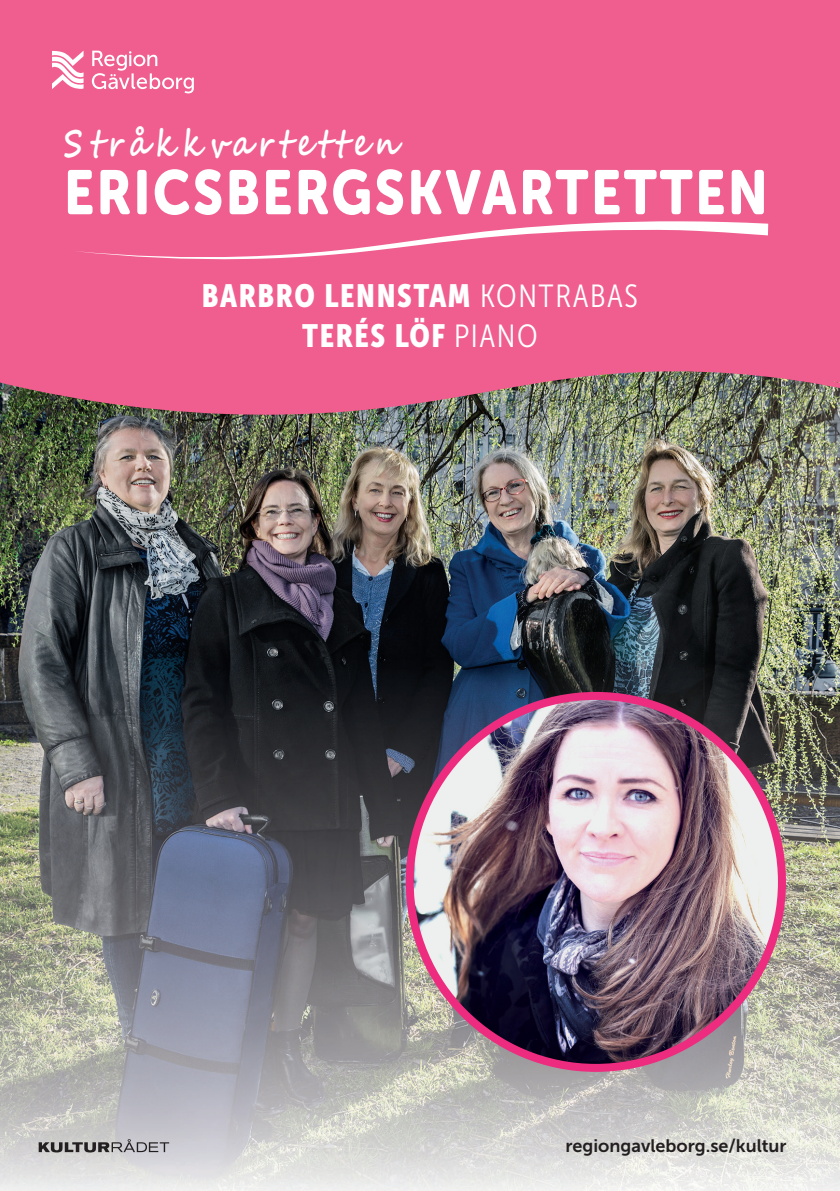
<style>
.page{position:relative;width:840px;height:1191px;background:#fff}
.page>*{position:absolute;margin:0;border:0;box-sizing:border-box;transform-origin:0 0}
.t1{font:62px "Museo Sans Rounded 900";letter-spacing:.05em;color:#fff;scale:.86 1}
.t2{font:700 37.6px "Segoe Script";letter-spacing:.2em;color:#fff;scale:.8 1}
.t3{font:32px/40px "Museo Sans Cond 900";letter-spacing:.05em;color:#fff;text-align:center}
.t4{font:18px "Museo Sans 700";color:#231f20}
.s1{font-family:"Museo Sans Cond 300"}
</style>
<div class="page">
<img style="left:0;top:429px;width:839px;height:762px">
<div style="left:0;top:0;width:839px;height:334px;background:#f05e8f"></div>
<img style="left:0;top:334px;width:839px;height:95px">
<svg style="left:52px;top:51px;width:31px;height:38px"></svg>
<svg style="left:92px;top:51px;width:102px;height:42px;background:#f380a6"></svg>
<svg style="left:39px;top:1139px;width:130px;height:13px;background:#929092"></svg>
<img style="left:409px;top:696px;width:372px;height:371px;border-radius:186px">
<svg style="left:73px;top:221px;width:694px;height:39px;background:#f1739d"></svg>
<p class="t2" style="left:64px;top:112px;width:418px">Stråkkvartetten</p>
<h1 class="t1" style="left:64px;top:157px;width:818px">ERICSBERGSKVARTETTEN</h1>
<p class="t3" style="left:202px;top:275px;width:437px">BARBRO LENNSTAM <span class="s1">KONTRABAS<br></span>TERÉS LÖF <span class="s1">PIANO</span></p>
<p class="t4" style="left:565px;top:1135px;width:222px">regiongavleborg.se/kultur</p>
</div>
